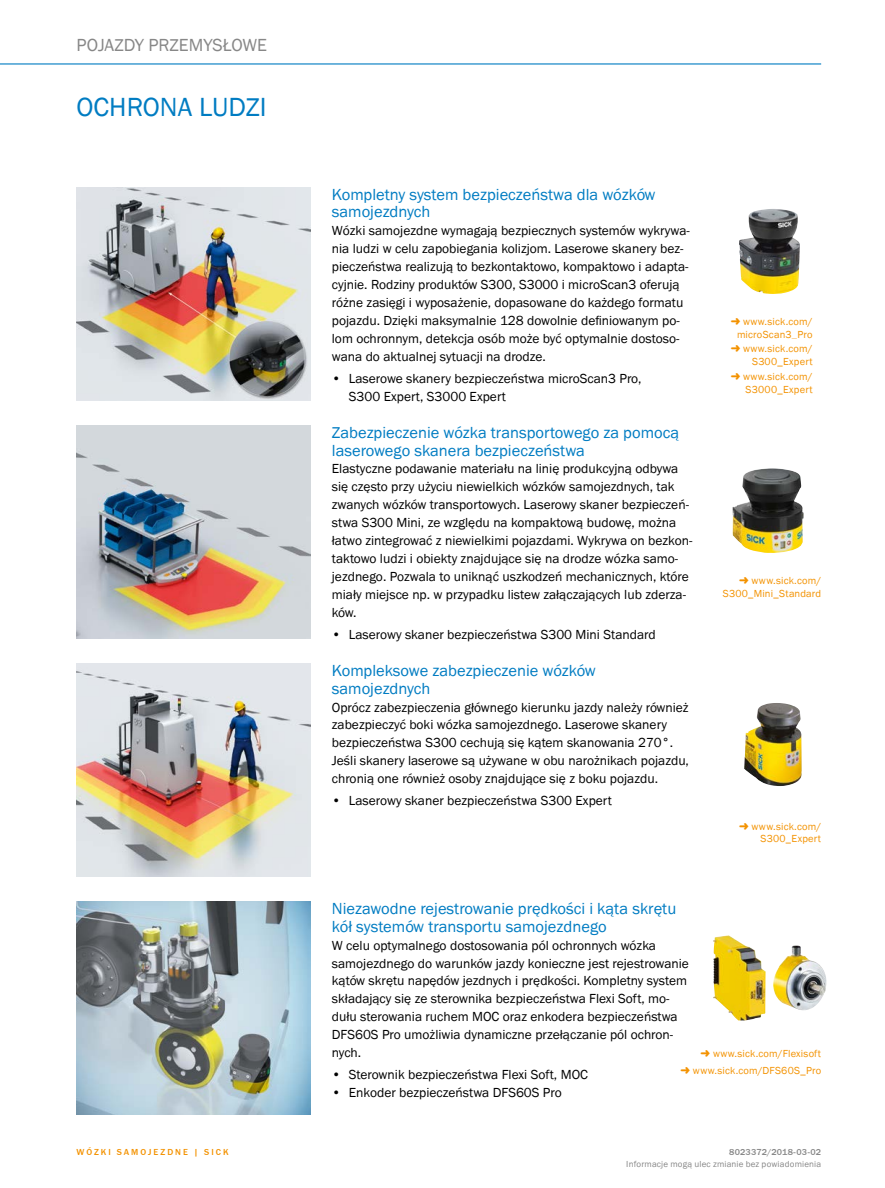
<style>
.page{position:relative;width:885px;height:1188px;background:#fff}
.page>*{position:absolute;margin:0;border:0;box-sizing:border-box;transform-origin:0 0}
.t1{font:27px "SICK Franklin";color:#007cc2}
.t2{font:18px "SICK Franklin";color:#878787}
.t3{font:16.5px/17.9px "SICK Franklin";color:#007cc2}
.t4{font:13.5px/17.9px "SICK Franklin";color:#000}
.t5{font:10.5px/12.6px "SICK Franklin";letter-spacing:.02em;color:#f39200;text-align:right}
.t6{font:9px "SICK Franklin";letter-spacing:.02em;color:#878787}
.t7{font:500 9px "SICK Franklin";letter-spacing:.225em;color:#f39200}
.t8{font:500 9px "SICK Franklin";letter-spacing:.02em;color:#878787}
</style>
<div class="page">
<hr style="left:0;top:63px;width:821px;height:2px;background:#007cc2">
<img style="left:77px;top:426px;width:233px;height:212px">
<img style="left:77px;top:664px;width:233px;height:212px">
<img style="left:77px;top:902px;width:233px;height:212px">
<img style="left:77px;top:188px;width:233px;height:212px">
<img style="left:732px;top:468px;width:71px;height:85px">
<img style="left:744px;top:703px;width:57px;height:83px">
<img style="left:773px;top:946px;width:53px;height:64px">
<img style="left:739px;top:209px;width:60px;height:85px">
<img style="left:713px;top:935px;width:52px;height:85px">
<h2 class="t2" style="left:77px;top:34px;width:192px">POJAZDY PRZEMYSŁOWE</h2>
<h1 class="t1" style="left:77px;top:90px;width:192px">OCHRONA LUDZI</h1>
<p class="t3" style="left:332px;top:185px;width:325px">Kompletny system bezpieczeństwa dla wózków samojezdnych</p>
<p class="t4" style="left:332px;top:222px;width:359px">Wózki samojezdne wymagają bezpiecznych systemów wykrywa&shy;nia ludzi w celu zapobiegania kolizjom. Laserowe skanery bez&shy;pieczeństwa realizują to bezkontaktowo, kompaktowo i adapta&shy;cyjnie. Rodziny produktów S300, S3000 i microScan3 oferują różne zasięgi i wyposażenie, dopasowane do każdego formatu pojazdu. Dzięki maksymalnie 128 dowolnie definiowanym po&shy;lom ochronnym, detekcja osób może być optymalnie dostoso&shy;wana do aktualnej sytuacji na drodze.</p>
<p class="t4" style="left:349px;top:370px;width:294px;text-indent:-17px">• Laserowe skanery bezpieczeństwa microScan3 Pro,<br>S300 Expert, S3000 Expert</p>
<p class="t3" style="left:332px;top:423px;width:349px">Zabezpieczenie wózka transportowego za pomocą laserowego skanera bezpieczeństwa</p>
<p class="t4" style="left:332px;top:460px;width:362px">Elastyczne podawanie materiału na linię produkcyjną odbywa się często przy użyciu niewielkich wózków samojezdnych, tak zwanych wózków transportowych. Laserowy skaner bezpieczeń&shy;stwa S300 Mini, ze względu na kompaktową budowę, można łatwo zintegrować z niewielkimi pojazdami. Wykrywa on bezkon&shy;taktowo ludzi i obiekty znajdujące się na drodze wózka samo&shy;jezdnego. Pozwala to uniknąć uszkodzeń mechanicznych, które miały miejsce np. w przypadku listew załączających lub zderza&shy;ków.</p>
<p class="t4" style="left:332px;top:626px;width:325px">• Laserowy skaner bezpieczeństwa S300 Mini Standard</p>
<p class="t3" style="left:332px;top:662px;width:265px">Kompleksowe zabezpieczenie wózków samojezdnych</p>
<p class="t4" style="left:332px;top:698px;width:358px">Oprócz zabezpieczenia głównego kierunku jazdy należy również zabezpieczyć boki wózka samojezdnego. Laserowe skanery bezpieczeństwa S300 cechują się kątem skanowania 270°.<br>Jeśli skanery laserowe są używane w obu narożnikach pojazdu, chronią one również osoby znajdujące się z boku pojazdu.</p>
<p class="t4" style="left:332px;top:792px;width:281px">• Laserowy skaner bezpieczeństwa S300 Expert</p>
<p class="t5" style="left:737px;top:315px;width:77px;text-align:center">www.sick.com/ microScan3_Pro</p>
<p class="t5" style="left:743px;top:342px;width:71px">www.sick.com/<br>S300_Expert</p>
<p class="t5" style="left:743px;top:370px;width:71px;text-align:left">www.sick.com/<br>S3000_Expert</p>
<p class="t5" style="left:722px;top:575px;width:100px">www.sick.com/<br>S300_Mini_Standard</p>
<p class="t5" style="left:751px;top:820px;width:71px">www.sick.com/<br>S300_Expert</p>
<p class="t3" style="left:332px;top:900px;width:346px">Niezawodne rejestrowanie prędkości i kąta skrętu kół systemów transportu samojezdnego</p>
<p class="t4" style="left:332px;top:936px;width:358px">W celu optymalnego dostosowania pól ochronnych wózka samojezdnego do warunków jazdy konieczne jest rejestrowanie kątów skrętu napędów jezdnych i prędkości. Kompletny system składający się ze sterownika bezpieczeństwa Flexi Soft, mo&shy;dułu sterowania ruchem MOC oraz enkodera bezpieczeństwa DFS60S Pro umożliwia dynamiczne przełączanie pól ochron&shy;nych.</p>
<p class="t4" style="left:332px;top:1066px;width:257px">• Sterownik bezpieczeństwa Flexi Soft, MOC</p>
<p class="t4" style="left:332px;top:1084px;width:231px">• Enkoder bezpieczeństwa DFS60S Pro</p>
<p class="t5" style="left:713px;top:1048px;width:110px">www.sick.com/Flexisoft</p>
<p class="t5" style="left:693px;top:1064px;width:130px">www.sick.com/DFS60S_Pro</p>
<p class="t7" style="left:77px;top:1146px;width:153px">WÓZKI SAMOJEZDNE | SICK</p>
<p class="t8" style="left:729px;top:1146px;width:93px">8023372/2018-03-02</p>
<p class="t6" style="left:626px;top:1159px;width:196px">Informacje mogą ulec zmianie bez powiadomienia</p>
</div>
